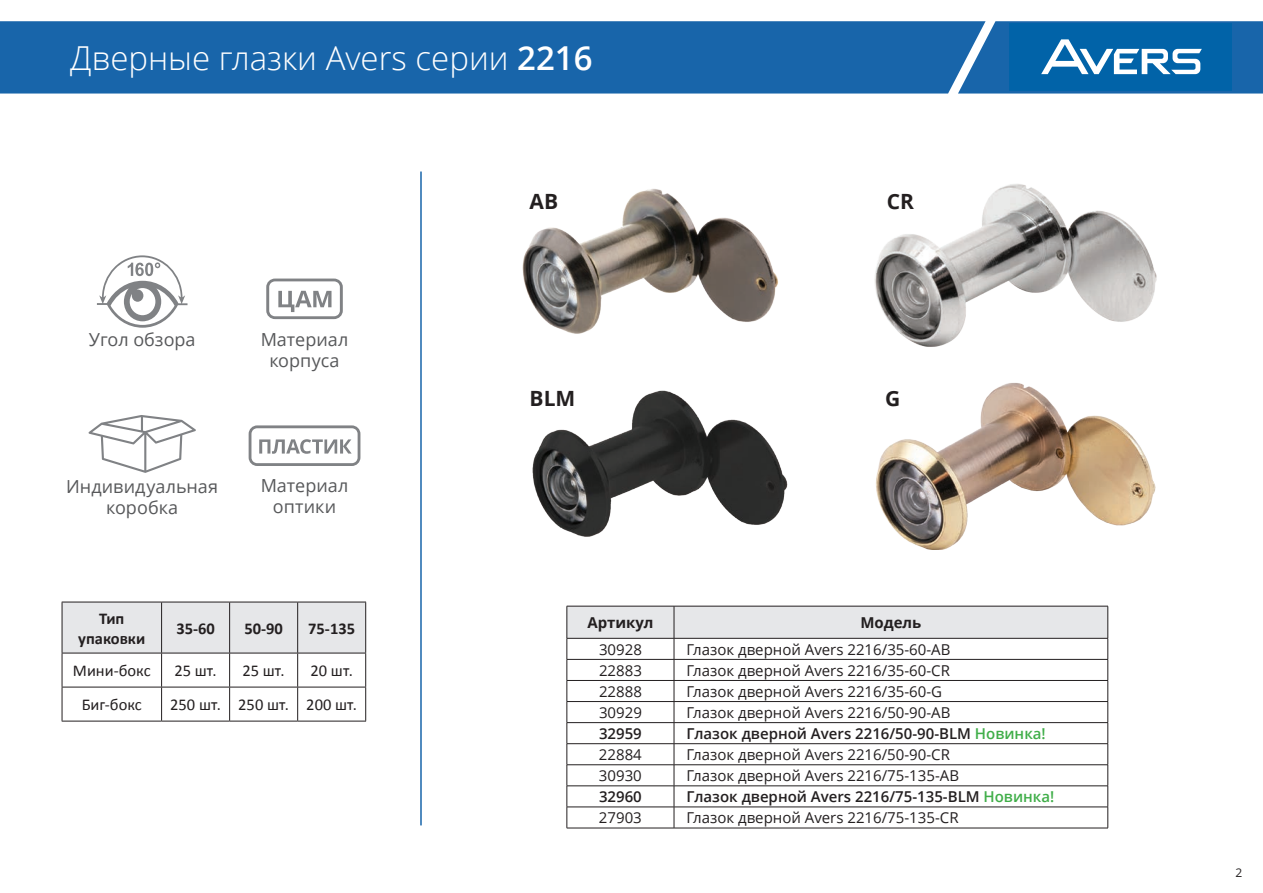
<style>
.page{position:relative;width:1263px;height:893px;background:#fff}
.page>*{position:absolute;margin:0;border:0;box-sizing:border-box;transform-origin:0 0}
.t1{font:300 33px "Open Sans";color:#fff}
.t2{font:700 21px "Open Sans";color:#231f20}
.t3{font:18px/21px "Open Sans";color:#57585a;text-align:center}
.t4{font:16.5px "Calibri";color:#231f20}
.t5{font:700 16.5px/19.8px "Calibri";color:#231f20;text-align:center}
.t6{font:15px "Open Sans";color:#231f20}
.t7{font:600 15px "Open Sans";color:#231f20}
.t8{font:700 15px "Open Sans";color:#231f20}
.t9{font:12px "Open Sans";color:#231f20}
.s1{font-weight:600}
.s2{color:#40ae49}
</style>
<div class="page">
<div style="left:0;top:21px;width:958px;height:73px;background:#1865aa"></div>
<svg style="left:958px;top:21px;width:305px;height:73px"></svg>
<img style="left:522px;top:189px;width:256px;height:145px">
<img style="left:874px;top:184px;width:283px;height:163px">
<img style="left:876px;top:383px;width:280px;height:167px">
<img style="left:532px;top:390px;width:256px;height:147px">
<svg style="left:89px;top:415px;width:107px;height:58px"></svg>
<svg style="left:97px;top:255px;width:90px;height:73px"></svg>
<svg style="left:266px;top:279px;width:77px;height:40px"></svg>
<svg style="left:249px;top:425px;width:111px;height:41px"></svg>
<div style="left:63px;top:603px;width:302px;height:50px;background:#e6e7e9"></div>
<hr style="left:62px;top:602px;width:100px;height:1px;background:#231f20">
<hr style="left:162px;top:602px;width:68px;height:1px;background:#231f20">
<hr style="left:230px;top:602px;width:68px;height:1px;background:#231f20">
<hr style="left:298px;top:602px;width:68px;height:1px;background:#231f20">
<hr style="left:62px;top:653px;width:100px;height:1px;background:#231f20">
<hr style="left:162px;top:653px;width:68px;height:1px;background:#231f20">
<hr style="left:230px;top:653px;width:68px;height:1px;background:#231f20">
<hr style="left:298px;top:653px;width:68px;height:1px;background:#231f20">
<hr style="left:62px;top:687px;width:100px;height:1px;background:#231f20">
<hr style="left:162px;top:687px;width:68px;height:1px;background:#231f20">
<hr style="left:230px;top:687px;width:68px;height:1px;background:#231f20">
<hr style="left:298px;top:687px;width:68px;height:1px;background:#231f20">
<hr style="left:62px;top:721px;width:100px;height:1px;background:#231f20">
<hr style="left:162px;top:721px;width:68px;height:1px;background:#231f20">
<hr style="left:230px;top:721px;width:68px;height:1px;background:#231f20">
<hr style="left:298px;top:721px;width:68px;height:1px;background:#231f20">
<hr style="left:62px;top:602px;width:1px;height:51px;background:#231f20">
<hr style="left:62px;top:653px;width:1px;height:34px;background:#231f20">
<hr style="left:62px;top:687px;width:1px;height:34px;background:#231f20">
<hr style="left:161px;top:602px;width:1px;height:51px;background:#231f20">
<hr style="left:229px;top:602px;width:1px;height:51px;background:#231f20">
<hr style="left:297px;top:602px;width:1px;height:51px;background:#231f20">
<hr style="left:365px;top:602px;width:1px;height:51px;background:#231f20">
<hr style="left:161px;top:653px;width:1px;height:34px;background:#231f20">
<hr style="left:229px;top:653px;width:1px;height:34px;background:#231f20">
<hr style="left:297px;top:653px;width:1px;height:34px;background:#231f20">
<hr style="left:365px;top:653px;width:1px;height:34px;background:#231f20">
<hr style="left:161px;top:687px;width:1px;height:34px;background:#231f20">
<hr style="left:229px;top:687px;width:1px;height:34px;background:#231f20">
<hr style="left:297px;top:687px;width:1px;height:34px;background:#231f20">
<hr style="left:365px;top:687px;width:1px;height:34px;background:#231f20">
<svg style="left:567px;top:606px;width:541px;height:222px"></svg>
<hr style="left:567px;top:828px;width:107px;height:1px;background:#231f20">
<hr style="left:674px;top:828px;width:434px;height:1px;background:#231f20">
<hr style="left:420px;top:172px;width:2px;height:653px;background:#1865aa">
<h1 class="t1" style="left:70px;top:35px;width:524px">Дверные глазки Avers серии <span class="s1">2216</span></h1>
<p class="t3" style="left:89px;top:329px;width:108px">Угол обзора</p>
<p class="t3" style="left:261px;top:328px;width:89px">Материал корпуса</p>
<p class="t3" style="left:66px;top:475px;width:153px">Индивидуальная коробка</p>
<p class="t3" style="left:261px;top:474px;width:89px">Материал оптики</p>
<p class="t5" style="left:78px;top:608px;width:69px">Тип упаковки</p>
<p class="t5" style="left:176px;top:618px;width:40px">35-60</p>
<p class="t5" style="left:244px;top:618px;width:40px">50-90</p>
<p class="t5" style="left:308px;top:618px;width:48px">75-135</p>
<p class="t4" style="left:73px;top:659px;width:79px">Мини-бокс</p>
<p class="t4" style="left:174px;top:659px;width:44px">25 шт.</p>
<p class="t4" style="left:242px;top:659px;width:44px">25 шт.</p>
<p class="t4" style="left:310px;top:659px;width:44px">20 шт.</p>
<p class="t4" style="left:82px;top:693px;width:62px">Биг-бокс</p>
<p class="t4" style="left:170px;top:693px;width:188px">250 шт. 250 шт. 200 шт.</p>
<h2 class="t2" style="left:530px;top:187px;width:30px">AB</h2>
<h2 class="t2" style="left:887px;top:187px;width:29px">CR</h2>
<h2 class="t2" style="left:530px;top:384px;width:47px">BLM</h2>
<h2 class="t2" style="left:885px;top:384px;width:17px">G</h2>
<p class="t8" style="left:587px;top:612px;width:67px">Артикул</p>
<p class="t8" style="left:860px;top:612px;width:63px">Модель</p>
<p class="t6" style="left:599px;top:639px;width:44px">30928</p>
<p class="t6" style="left:686px;top:639px;width:266px">Глазок дверной Avers 2216/35-60-AB</p>
<p class="t6" style="left:599px;top:660px;width:44px">22883</p>
<p class="t6" style="left:686px;top:660px;width:265px">Глазок дверной Avers 2216/35-60-CR</p>
<p class="t6" style="left:599px;top:681px;width:44px">22888</p>
<p class="t6" style="left:686px;top:681px;width:257px">Глазок дверной Avers 2216/35-60-G</p>
<p class="t6" style="left:599px;top:702px;width:44px">30929</p>
<p class="t6" style="left:686px;top:702px;width:266px">Глазок дверной Avers 2216/50-90-AB</p>
<p class="t7" style="left:599px;top:723px;width:44px">32959</p>
<p class="t7" style="left:686px;top:723px;width:361px">Глазок дверной Avers 2216/50-90-BLM <span class="s2">Новинка!</span></p>
<p class="t6" style="left:599px;top:744px;width:44px">22884</p>
<p class="t6" style="left:686px;top:744px;width:265px">Глазок дверной Avers 2216/50-90-CR</p>
<p class="t6" style="left:599px;top:765px;width:44px">30930</p>
<p class="t6" style="left:686px;top:765px;width:274px">Глазок дверной Avers 2216/75-135-AB</p>
<p class="t7" style="left:599px;top:786px;width:44px">32960</p>
<p class="t7" style="left:686px;top:786px;width:369px">Глазок дверной Avers 2216/75-135-BLM <span class="s2">Новинка!</span></p>
<p class="t6" style="left:599px;top:807px;width:44px">27903</p>
<p class="t6" style="left:686px;top:807px;width:274px">Глазок дверной Avers 2216/75-135-CR</p>
<p class="t9" style="left:1235px;top:865px;width:8px">2</p>
</div>
